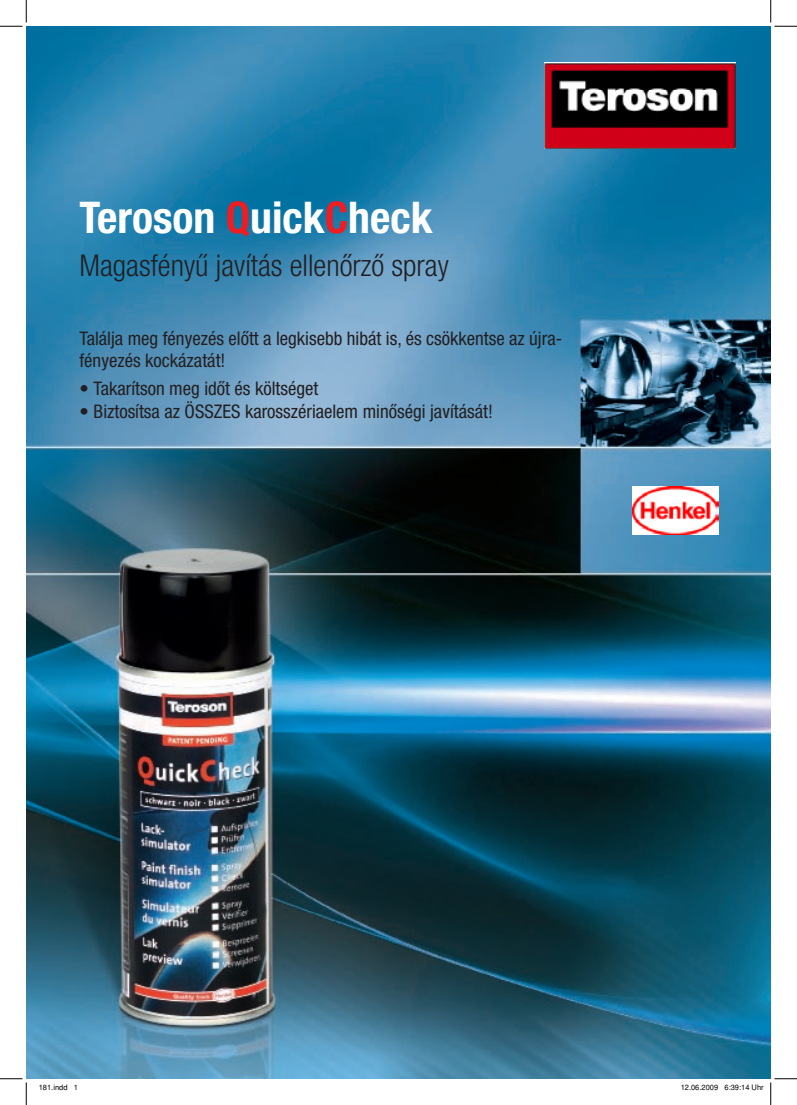
<style>
.page{position:relative;width:797px;height:1105px;background:#fff}
.page>*{position:absolute;margin:0;border:0;box-sizing:border-box;transform-origin:0 0}
.t1{font:700 condensed 43.75px "Helvetica Neue LT Pro";color:#fff}
.t2{font:300 condensed 30px "Helvetica Neue LT Pro";color:#231f20}
.t3{font:condensed 18.75px/22.5px "Helvetica Neue LT Pro";color:#231f20}
.t4{font:7.5px "Helvetica";color:#000}
.s1{color:#ee1d23}
</style>
<div class="page">
<img style="left:26px;top:26px;width:744px;height:1053px">
<img style="left:632px;top:486px;width:86px;height:49px">
<img style="left:544px;top:63px;width:191px;height:85px">
<svg style="left:0;top:0;width:27px;height:27px"></svg>
<svg style="left:0;top:1078px;width:27px;height:27px"></svg>
<svg style="left:770px;top:0;width:27px;height:27px"></svg>
<svg style="left:770px;top:1078px;width:27px;height:27px"></svg>
<h1 class="t1" style="left:79px;top:191px;width:354px">Teroson <span class="s1">Q</span>uick<span class="s1">C</span>heck</h1>
<h2 class="t2" style="left:79px;top:248px;width:371px">Magasfényű javítás ellenőrző spray</h2>
<p class="t3" style="left:79px;top:327px;width:484px">Találja meg fényezés előtt a legkisebb hibát is, és csökkentse az újra&shy;fényezés kockázatát!</p>
<p class="t3" style="left:79px;top:377px;width:240px">• Takarítson meg időt és költséget</p>
<p class="t3" style="left:79px;top:400px;width:415px">• Biztosítsa az ÖSSZES karosszériaelem minőségi javítását!</p>
<p class="t4" style="left:39px;top:1083px;width:41px">181.indd 1</p>
<p class="t4" style="left:680px;top:1083px;width:84px">12.06.2009 6:39:14 Uhr</p>
</div>
